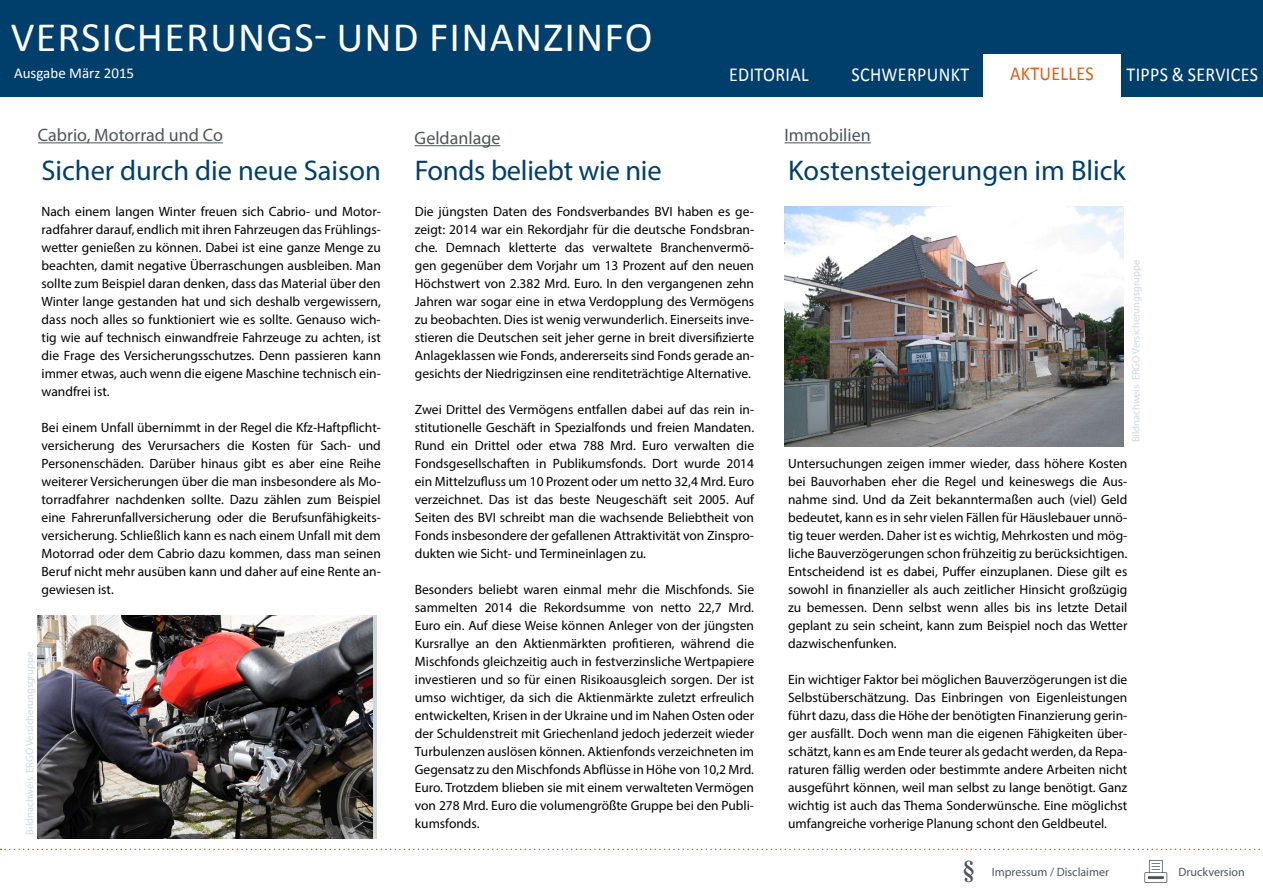
<style>
.page{position:relative;width:1263px;height:893px;background:#fff}
.page>*{position:absolute;margin:0;border:0;box-sizing:border-box;transform-origin:0 0}
.t1{font:42px "Calibri";letter-spacing:.03em;color:#fff}
.t2{font:28.5px "Myriad Pro";color:#003f6b}
.t3{font:19.8px "Calibri";letter-spacing:.02em;color:#fff;scale:.91 1}
.t4{font:19.8px "Calibri";letter-spacing:.02em;color:#e15b15;scale:.91 1}
.t5{font:18px "Myriad Pro";color:#4c565c}
.t6{font:15px "Calibri";color:#fff}
.t7{font:13.5px/18px "Myriad Pro";color:#000;text-align:justify}
.t8{font:12px "Myriad Pro";color:#4c565c}
.t9{font:10.5px "Myriad Pro";color:#d1d8dc}
.s1{font-family:"Times New Roman";font-weight:700;font-size:24px}
</style>
<div class="page">
<div style="left:0;top:0;width:1263px;height:97px;background:#003f6b"></div>
<svg style="left:1144px;top:860px;width:23px;height:23px"></svg>
<svg style="left:1px;top:849px;width:1262px;height:1px"></svg>
<div style="left:983px;top:54px;width:138px;height:45px;background:#fff"></div>
<hr style="left:415px;top:145px;width:85px;height:1px;background:#4c565c">
<hr style="left:38px;top:142px;width:185px;height:1px;background:#4c565c">
<hr style="left:784px;top:142px;width:87px;height:1px;background:#4c565c">
<img style="left:38px;top:616px;width:335px;height:223px">
<img style="left:784px;top:206px;width:340px;height:240px">
<h1 class="t1" style="left:11px;top:10px;width:643px">VERSICHERUNGS- UND FINANZINFO</h1>
<p class="t6" style="left:14px;top:64px;width:122px">Ausgabe März 2015</p>
<h3 class="t3" style="left:729px;top:62px;width:89px">EDITORIAL</h3>
<h3 class="t3" style="left:851px;top:62px;width:131px">SCHWERPUNKT</h3>
<h3 class="t4" style="left:1010px;top:61px;width:93px">AKTUELLES</h3>
<h3 class="t3" style="left:1126px;top:62px;width:146px">TIPPS &amp; SERVICES</h3>
<h3 class="t5" style="left:38px;top:124px;width:186px">Cabrio, Motorrad und Co</h3>
<h3 class="t5" style="left:415px;top:127px;width:87px">Geldanlage</h3>
<h3 class="t5" style="left:784px;top:124px;width:88px">Immobilien</h3>
<h2 class="t2" style="left:42px;top:153px;width:341px">Sicher durch die neue Saison</h2>
<p class="t7" style="left:42px;top:202px;width:341px">Nach einem langen Winter freuen sich Cabrio- und Motor&shy;radfahrer darauf, endlich mit ihren Fahrzeugen das Frühlings&shy;wetter genießen zu können. Dabei ist eine ganze Menge zu beachten, damit negative Überraschungen ausbleiben. Man sollte zum Beispiel daran denken, dass das Material über den Winter lange gestanden hat und sich deshalb vergewissern, dass noch alles so funktioniert wie es sollte. Genauso wich&shy;tig wie auf technisch einwandfreie Fahrzeuge zu achten, ist die Frage des Versicherungsschutzes. Denn passieren kann immer etwas, auch wenn die eigene Maschine technisch ein&shy;wandfrei ist.</p>
<p class="t7" style="left:42px;top:418px;width:341px">Bei einem Unfall übernimmt in der Regel die Kfz-Haftpflicht&shy;versicherung des Verursachers die Kosten für Sach- und Personenschäden. Darüber hinaus gibt es aber eine Reihe weiterer Versicherungen über die man insbesondere als Mo&shy;torradfahrer nachdenken sollte. Dazu zählen zum Beispiel eine Fahrerunfallversicherung oder die Berufsunfähigkeits&shy;versicherung. Schließlich kann es nach einem Unfall mit dem Motorrad oder dem Cabrio dazu kommen, dass man seinen Beruf nicht mehr ausüben kann und daher auf eine Rente an&shy;gewiesen ist.</p>
<p class="t9" style="left:23px;top:834px;width:184px;rotate:-90deg">Bildnachweis ERGO Versicherungsgruppe</p>
<h2 class="t2" style="left:415px;top:153px;width:248px">Fonds beliebt wie nie</h2>
<p class="t7" style="left:415px;top:202px;width:341px">Die jüngsten Daten des Fondsverbandes BVI haben es ge&shy;zeigt: 2014 war ein Rekordjahr für die deutsche Fondsbran&shy;che. Demnach kletterte das verwaltete Branchenvermö&shy;gen gegenüber dem Vorjahr um 13 Prozent auf den neuen Höchstwert von 2.382 Mrd. Euro. In den vergangenen zehn Jahren war sogar eine in etwa Verdopplung des Vermögens zu beobachten. Dies ist wenig verwunderlich. Einerseits inve&shy;stieren die Deutschen seit jeher gerne in breit diversifizierte Anlageklassen wie Fonds, andererseits sind Fonds gerade an&shy;gesichts der Niedrigzinsen eine renditeträchtige Alternative.</p>
<p class="t7" style="left:415px;top:400px;width:341px">Zwei Drittel des Vermögens entfallen dabei auf das rein in&shy;stitutionelle Geschäft in Spezialfonds und freien Mandaten.<br>Rund ein Drittel oder etwa 788 Mrd. Euro verwalten die Fondsgesellschaften in Publikumsfonds. Dort wurde 2014 ein Mittelzufluss um 10 Prozent oder um netto 32,4 Mrd. Euro verzeichnet. Das ist das beste Neugeschäft seit 2005. Auf Seiten des BVI schreibt man die wachsende Beliebtheit von Fonds insbesondere der gefallenen Attraktivität von Zinspro&shy;dukten wie Sicht- und Termineinlagen zu.</p>
<p class="t7" style="left:415px;top:580px;width:341px">Besonders beliebt waren einmal mehr die Mischfonds. Sie sammelten 2014 die Rekordsumme von netto 22,7 Mrd.<br>Euro ein. Auf diese Weise können Anleger von der jüngsten Kursrallye an den Aktienmärkten profitieren, während die Mischfonds gleichzeitig auch in festverzinsliche Wertpapiere investieren und so für einen Risikoausgleich sorgen. Der ist umso wichtiger, da sich die Aktienmärkte zuletzt erfreulich entwickelten, Krisen in der Ukraine und im Nahen Osten oder der Schuldenstreit mit Griechenland jedoch jederzeit wieder Turbulenzen auslösen können. Aktienfonds verzeichneten im Gegensatz zu den Mischfonds Abflüsse in Höhe von 10,2 Mrd.<br>Euro. Trotzdem blieben sie mit einem verwalteten Vermögen von 278 Mrd. Euro die volumengrößte Gruppe bei den Publi&shy;kumsfonds.</p>
<h2 class="t2" style="left:788px;top:153px;width:339px">Kostensteigerungen im Blick</h2>
<p class="t9" style="left:1129px;top:442px;width:184px;rotate:-90deg">Bildnachweis ERGO Versicherungsgruppe</p>
<p class="t7" style="left:788px;top:454px;width:341px">Untersuchungen zeigen immer wieder, dass höhere Kosten bei Bauvorhaben eher die Regel und keineswegs die Aus&shy;nahme sind. Und da Zeit bekanntermaßen auch (viel) Geld bedeutet, kann es in sehr vielen Fällen für Häuslebauer unnö&shy;tig teuer werden. Daher ist es wichtig, Mehrkosten und mög&shy;liche Bauverzögerungen schon frühzeitig zu berücksichtigen.<br>Entscheidend ist es dabei, Puffer einzuplanen. Diese gilt es sowohl in finanzieller als auch zeitlicher Hinsicht großzügig zu bemessen. Denn selbst wenn alles bis ins letzte Detail geplant zu sein scheint, kann zum Beispiel noch das Wetter dazwischenfunken.</p>
<p class="t7" style="left:788px;top:670px;width:341px">Ein wichtiger Faktor bei möglichen Bauverzögerungen ist die Selbstüberschätzung. Das Einbringen von Eigenleistungen führt dazu, dass die Höhe der benötigten Finanzierung gerin&shy;ger ausfällt. Doch wenn man die eigenen Fähigkeiten über&shy;schätzt, kann es am Ende teurer als gedacht werden, da Repa&shy;raturen fällig werden oder bestimmte andere Arbeiten nicht ausgeführt können, weil man selbst zu lange benötigt. Ganz wichtig ist auch das Thema Sonderwünsche. Eine möglichst umfangreiche vorherige Planung schont den Geldbeutel.</p>
<p class="t8" style="left:963px;top:864px;width:148px"><span class="s1">§</span> Impressum / Disclaimer</p>
<p class="t8" style="left:1179px;top:864px;width:68px">Druckversion</p>
</div>
